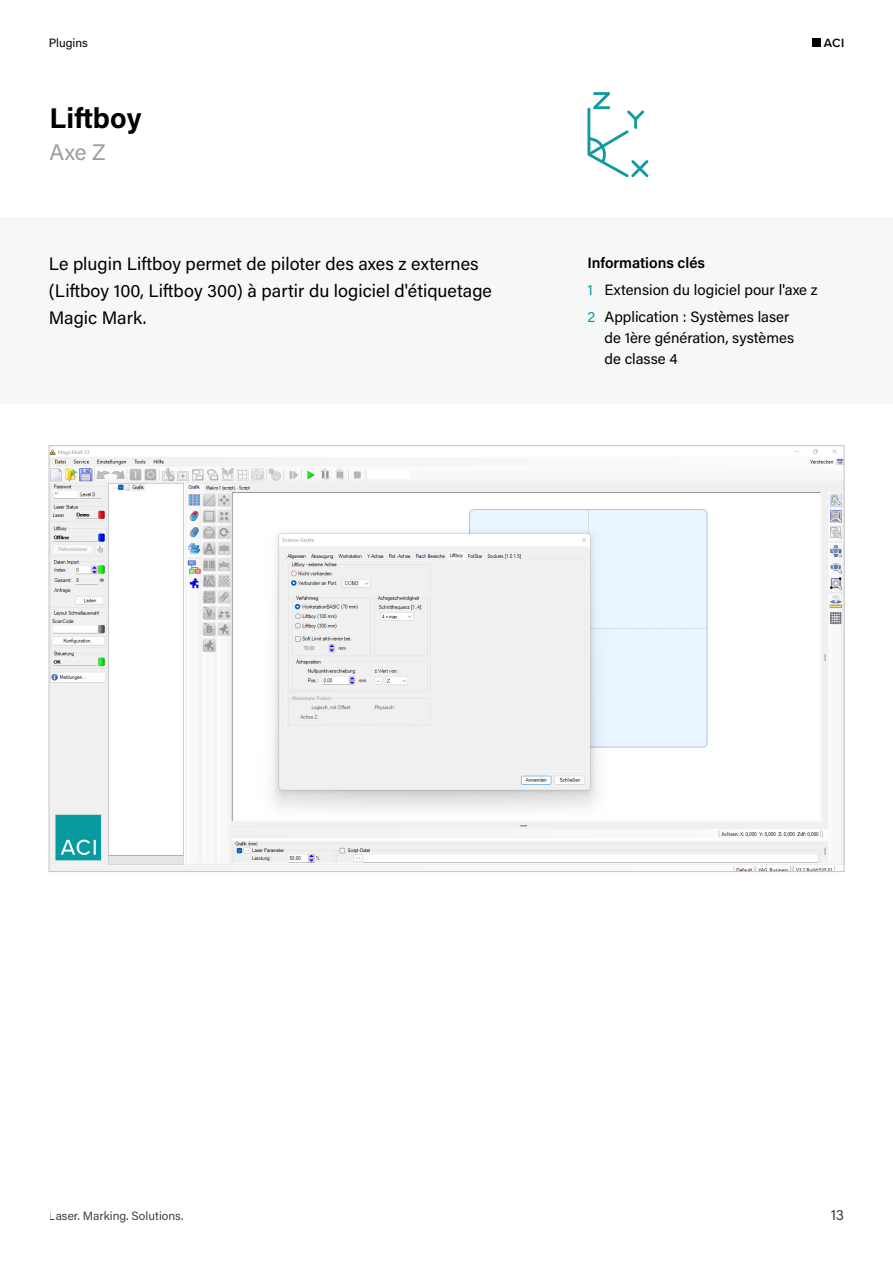
<style>
.page{position:relative;width:893px;height:1263px;background:#fff}
.page>*{position:absolute;margin:0;border:0;box-sizing:border-box;transform-origin:0 0}
.t1{font:700 28.5px "Acumin Pro";letter-spacing:.005em;color:#000}
.t2{font:22.5px "Acumin Pro";color:#9d9d9c}
.t3{font:18px/27px "Acumin Pro";color:#000}
.t4{font:15px/27px "Acumin Pro";color:#000}
.t5{font:600 12.45px "Proxima Nova";color:#000}
.t6{font:12px "Acumin Pro";color:#000}
.s1{font-weight:600}
.s2{color:#119ba1}
</style>
<div class="page">
<div style="left:813px;top:39px;width:8px;height:8px;background:#000"></div>
<div style="left:0;top:217px;width:893px;height:186px;background:#f6f8f8"></div>
<img style="left:51px;top:449px;width:791px;height:421px">
<svg style="left:587px;top:92px;width:61px;height:86px"></svg>
<p class="t6" style="left:49px;top:35px;width:40px">Plugins</p>
<h1 class="t1" style="left:50px;top:98px;width:93px">Liftboy</h1>
<h2 class="t2" style="left:50px;top:137px;width:58px">Axe Z</h2>
<p class="t3" style="left:49px;top:250px;width:445px">Le plugin Liftboy permet de piloter des axes z externes (Liftboy 100, Liftboy 300) à partir du logiciel d'étiquetage<br>Magic Mark.</p>
<p class="t5" style="left:824px;top:34px;width:22px">ACI</p>
<p class="t4" style="left:587px;top:249px;width:232px"><span class="s1">Informations clés<br></span><span class="s2">1</span> Extension du logiciel pour l'axe z<br><span class="s2">2</span> Application : Systèmes laser</p>
<p class="t4" style="left:604px;top:327px;width:191px;line-height:21px">de 1ère génération, systèmes de classe 4</p>
<p class="t6" style="left:49px;top:1208px;width:136px">Laser. Marking. Solutions.</p>
<p class="t4" style="left:830px;top:1201px;width:15px">13</p>
</div>
